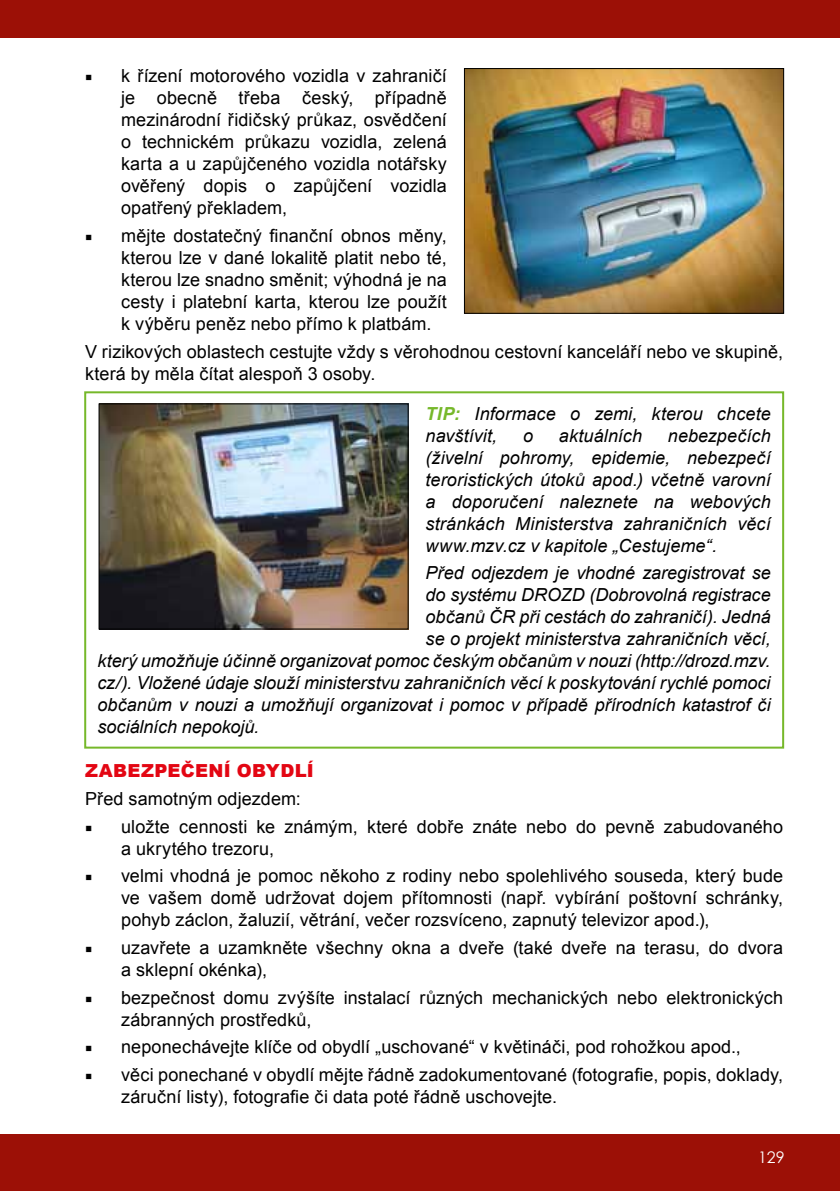
<style>
.page{position:relative;width:840px;height:1191px;background:#fff}
.page>*{position:absolute;margin:0;border:0;box-sizing:border-box;transform-origin:0 0}
.t1{font:18px/22px "Arial";letter-spacing:.005em;color:#000}
.t2{font:italic 18px/22px "Arial";color:#000}
.t3{font:900 18px "Arial";letter-spacing:.015em;color:#e30613}
.t4{font:16px "Century Gothic";color:#fff}
.s1{font-family:"Minion Pro"}
.s2{font-weight:700;color:#76b82a}
</style>
<div class="page">
<div style="left:0;top:0;width:839px;height:38px;background:#9c1006"></div>
<div style="left:0;top:1134px;width:839px;height:57px;background:#9c1006"></div>
<img style="left:465px;top:70px;width:316px;height:242px">
<div style="left:463px;top:68px;width:320px;height:246px;border:1px solid #000"></div>
<img style="left:100px;top:405px;width:306px;height:222px">
<div style="left:98px;top:403px;width:310px;height:226px;border:1px solid #000"></div>
<div style="left:84px;top:391px;width:699px;height:357px;border:2px solid #76b82a"></div>
<p class="t1" style="left:121px;top:65px;width:327px;text-align:justify;text-indent:-36px"><span class="s1">■</span> k řízení motorového vozidla v zahraničí je obecně třeba český, případně mezinárodní řidičský průkaz, osvědčení o technickém průkazu vozidla, zelená karta a u zapůjčeného vozidla notářsky ověřený dopis o zapůjčení vozidla opatřený překladem,</p>
<p class="t1" style="left:121px;top:225px;width:327px;text-align:justify;text-indent:-36px"><span class="s1">■</span> mějte dostatečný finanční obnos měny, kterou lze v dané lokalitě platit nebo té, kterou lze snadno směnit; výhodná je na cesty i platební karta, kterou lze použít k výběru peněz nebo přímo k platbám.</p>
<p class="t1" style="left:85px;top:340px;width:699px">V rizikových oblastech cestujte vždy s věrohodnou cestovní kanceláří nebo ve skupině, která by měla čítat alespoň 3 osoby.</p>
<p class="t2" style="left:425px;top:402px;width:346px"><span class="s2">TIP:</span> Informace o zemi, kterou chcete navštívit,</p>
<p class="t2" style="left:425px;top:424px;width:346px;text-align:justify;text-indent:242px">nebezpečích (živelní pohromy, epidemie, nebezpečí teroristických útoků apod.) včetně varovní a doporučení naleznete na webových stránkách Ministerstva zahraničních věcí www.mzv.cz v kapitole „Cestujeme“.</p>
<p class="t2" style="left:425px;top:562px;width:346px">Před odjezdem je vhodné zaregistrovat se</p>
<p class="t2" style="left:425px;top:584px;width:346px">do systému DROZD (Dobrovolná registrace</p>
<p class="t2" style="left:425px;top:606px;width:346px">občanů ČR při cestách do zahraničí). Jedná</p>
<p class="t2" style="left:425px;top:628px;width:346px">se o projekt ministerstva zahraničních věcí,</p>
<p class="t2" style="left:97px;top:650px;width:674px">který umožňuje účinně organizovat pomoc českým občanům v nouzi (http://drozd.mzv.</p>
<p class="t2" style="left:97px;top:672px;width:674px">cz/). Vložené údaje slouží ministerstvu zahraničních věcí k poskytování rychlé pomoci</p>
<p class="t2" style="left:97px;top:694px;width:674px">občanům v nouzi a umožňují organizovat i pomoc v případě přírodních katastrof či</p>
<p class="t2" style="left:97px;top:716px;width:163px">sociálních nepokojů.</p>
<p class="t2" style="left:523px;top:424px;width:12px">o</p>
<p class="t2" style="left:558px;top:424px;width:85px">aktuálních</p>
<p class="t3" style="left:85px;top:758px;width:230px">ZABEZPEČENÍ OBYDLÍ</p>
<p class="t1" style="left:85px;top:788px;width:217px">Před samotným odjezdem:</p>
<p class="t1" style="left:121px;top:815px;width:663px;text-indent:-36px"><span class="s1">■</span> uložte cennosti ke známým, které dobře znáte nebo do pevně zabudovaného a ukrytého trezoru,</p>
<p class="t1" style="left:121px;top:865px;width:663px;text-align:justify;text-indent:-36px"><span class="s1">■</span> velmi vhodná je pomoc někoho z rodiny nebo spolehlivého souseda, který bude ve vašem domě udržovat dojem přítomnosti (např. vybírání poštovní schránky, pohyb záclon, žaluzií, větrání, večer rozsvíceno, zapnutý televizor apod.),</p>
<p class="t1" style="left:121px;top:937px;width:663px;text-indent:-36px"><span class="s1">■</span> uzavřete a uzamkněte všechny okna a dveře (také dveře na terasu, do dvora a sklepní okénka),</p>
<p class="t1" style="left:121px;top:986px;width:663px;text-indent:-36px"><span class="s1">■</span> bezpečnost domu zvýšíte instalací různých mechanických nebo elektronických zábranných prostředků,</p>
<p class="t1" style="left:85px;top:1036px;width:657px"><span class="s1">■</span> neponechávejte klíče od obydlí „uschované“ v květináči, pod rohožkou apod.,</p>
<p class="t1" style="left:121px;top:1064px;width:663px;text-indent:-36px"><span class="s1">■</span> věci ponechané v obydlí mějte řádně zadokumentované (fotografie, popis, doklady, záruční listy), fotografie či data poté řádně uschovejte.</p>
<p class="t4" style="left:757px;top:1146px;width:28px">129</p>
</div>
